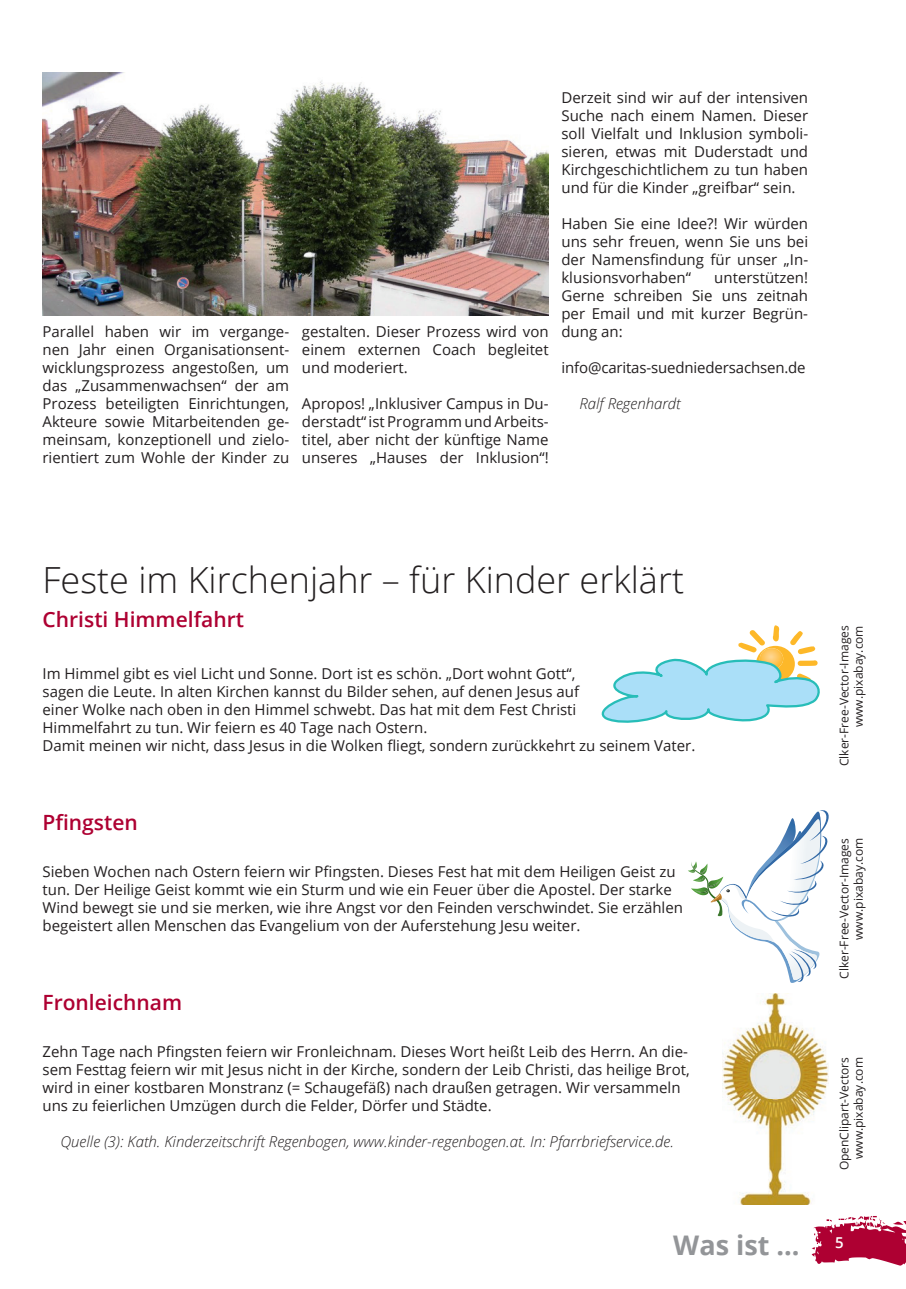
<style>
.page{position:relative;width:906px;height:1289px;background:#fff}
.page>*{position:absolute;margin:0;border:0;box-sizing:border-box;transform-origin:0 0}
.t1{font:300 36px "Open Sans";color:#231f20}
.t2{font:700 27px "Open Sans";color:#939598}
.t3{font:600 21px "Open Sans";color:#ae0032}
.t4{font:15px/18px "Open Sans";color:#231f20;text-align:justify}
.t5{font:italic 300 15px "Open Sans";color:#231f20}
.t6{font:600 15px "Open Sans";color:#fff}
.t7{font:12px/14.4px "Open Sans";color:#231f20;text-align:right}
</style>
<div class="page">
<svg style="left:811px;top:1216px;width:95px;height:49px"></svg>
<img style="left:43px;top:72px;width:506px;height:244px">
<svg style="left:688px;top:810px;width:140px;height:173px"></svg>
<svg style="left:601px;top:625px;width:219px;height:98px"></svg>
<img style="left:722px;top:993px;width:106px;height:211px">
<p class="t4" style="left:43px;top:322px;width:248px">Parallel haben wir im vergange&shy;nen Jahr einen Organisationsent&shy;wicklungsprozess angestoßen, um das „Zusammenwachsen“ der am Prozess beteiligten Einrichtungen, Akteure sowie Mitarbeitenden ge&shy;meinsam, konzeptionell und zielo&shy;rientiert zum Wohle der Kinder zu</p>
<p class="t4" style="left:302px;top:322px;width:248px">gestalten. Dieser Prozess wird von einem externen Coach begleitet und moderiert.</p>
<p class="t4" style="left:302px;top:394px;width:248px">Apropos! „Inklusiver Campus in Du&shy;derstadt“ ist Programm und Arbeits&shy;titel, aber nicht der künftige Name unseres „Hauses der Inklusion“!</p>
<p class="t4" style="left:561px;top:88px;width:248px">Derzeit sind wir auf der intensiven Suche nach einem Namen. Dieser soll Vielfalt und Inklusion symboli&shy;sieren, etwas mit Duderstadt und Kirchgeschichtlichem zu tun haben und für die Kinder „greifbar“ sein.</p>
<p class="t4" style="left:561px;top:214px;width:248px">Haben Sie eine Idee?! Wir würden uns sehr freuen, wenn Sie uns bei der Namensfindung für unser „In&shy;klusionsvorhaben“</p>
<p class="t4" style="left:561px;top:268px;width:248px;text-indent:153px">unterstützen!<br>Gerne schreiben Sie uns zeitnah per Email und mit kurzer Begrün&shy;dung an:</p>
<p class="t4" style="left:561px;top:358px;width:246px">info@caritas-suedniedersachsen.de</p>
<p class="t5" style="left:579px;top:393px;width:103px">Ralf Regenhardt</p>
<h1 class="t1" style="left:43px;top:555px;width:643px">Feste im Kirchenjahr – für Kinder erklärt</h1>
<h3 class="t3" style="left:43px;top:605px;width:203px">Christi Himmelfahrt</h3>
<p class="t4" style="left:43px;top:664px;width:654px;text-align:left">Im Himmel gibt es viel Licht und Sonne. Dort ist es schön. „Dort wohnt Gott“,<br>sagen die Leute. In alten Kirchen kannst du Bilder sehen, auf denen Jesus auf<br>einer Wolke nach oben in den Himmel schwebt. Das hat mit dem Fest Christi<br>Himmelfahrt zu tun. Wir feiern es 40 Tage nach Ostern.<br>Damit meinen wir nicht, dass Jesus in die Wolken fliegt, sondern zurückkehrt zu seinem Vater.</p>
<h3 class="t3" style="left:43px;top:808px;width:97px">Pfingsten</h3>
<p class="t4" style="left:43px;top:862px;width:642px;text-align:left">Sieben Wochen nach Ostern feiern wir Pfingsten. Dieses Fest hat mit dem Heiligen Geist zu tun. Der Heilige Geist kommt wie ein Sturm und wie ein Feuer über die Apostel. Der starke Wind bewegt sie und sie merken, wie ihre Angst vor den Feinden verschwindet. Sie erzählen begeistert allen Menschen das Evangelium von der Auferstehung Jesu weiter.</p>
<h3 class="t3" style="left:43px;top:988px;width:141px">Fronleichnam</h3>
<p class="t4" style="left:43px;top:1042px;width:648px;text-align:left">Zehn Tage nach Pfingsten feiern wir Fronleichnam. Dieses Wort heißt Leib des Herrn. An die&shy;sem Festtag feiern wir mit Jesus nicht in der Kirche, sondern der Leib Christi, das heilige Brot, wird in einer kostbaren Monstranz (= Schaugefäß) nach draußen getragen. Wir versammeln uns zu feierlichen Umzügen durch die Felder, Dörfer und Städte.</p>
<p class="t5" style="left:61px;top:1131px;width:615px">Quelle (3): Kath. Kinderzeitschrift Regenbogen, www.kinder-regenbogen.at. In: Pfarrbriefservice.de.</p>
<p class="t7" style="left:836px;top:766px;width:142px;rotate:-90deg">Clker-Free-Vector-Images www.pixabay.com</p>
<p class="t7" style="left:836px;top:978px;width:142px;rotate:-90deg">Clker-Free-Vector-Images www.pixabay.com</p>
<p class="t7" style="left:836px;top:1170px;width:115px;rotate:-90deg">OpenClipart-Vectors www.pixabay.com</p>
<h2 class="t2" style="left:673px;top:1226px;width:128px">Was ist ...</h2>
<p class="t6" style="left:835px;top:1231px;width:10px">5</p>
</div>
